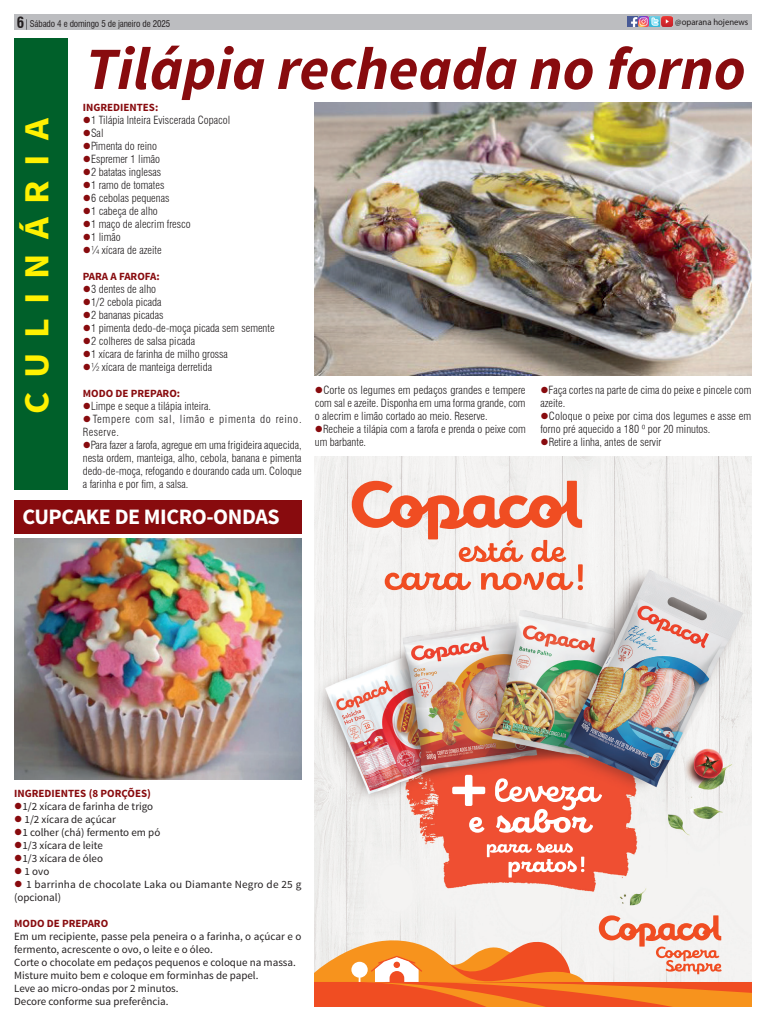
<style>
.page{position:relative;width:766px;height:1021px;background:#fff}
.page>*{position:absolute;margin:0;border:0;box-sizing:border-box;transform-origin:0 0}
.TITULO_CULINARIA{font:italic 700 60px "Source Sans Pro";color:#880b0e}
.titulo_nsr{font:700 35.3px "Source Sans Pro";color:#fff101;scale:1.08 1}
.SECUNDARIO{font:700 22px "Source Sans Pro";letter-spacing:-.02em;color:#fff}
.t1{font:700 condensed 15px "Swiss 721 BT";color:#231f20}
.Texto_Principal{font:300 condensed 11px/13px "Swiss 721 BT";color:#231f20}
.TEXTO_ESSE{font:11px/13px "Source Sans Pro";color:#231f20}
.INGREDIENTES{font:700 11px "Source Sans Pro";color:#880b0e}
.Texto_Principal-2{font:300 condensed 11px/13px "Swiss 721 BT";letter-spacing:.06em;color:#231f20}
.t2{font:condensed 9px "Swiss 721 BT";letter-spacing:-.01em;color:#231f20}
.t3{font:9px "Myriad Pro";color:#231f20;scale:.96 1}
.s1{color:#880b0e}
</style>
<div class="page">
<div style="left:14px;top:14px;width:737px;height:16px;background:#bcbdc0"></div>
<svg style="left:627px;top:17px;width:45px;height:10px"></svg>
<svg style="left:67px;top:38px;width:1px;height:452px"></svg>
<div style="left:14px;top:38px;width:53px;height:452px;background:#00602a"></div>
<img style="left:314px;top:456px;width:437px;height:459px">
<svg style="left:351px;top:480px;width:232px;height:110px"></svg>
<svg style="left:314px;top:915px;width:437px;height:91px"></svg>
<svg style="left:452px;top:774px;width:33px;height:32px"></svg>
<svg style="left:469px;top:817px;width:15px;height:15px"></svg>
<svg style="left:495px;top:778px;width:107px;height:54px"></svg>
<svg style="left:486px;top:843px;width:98px;height:34px"></svg>
<div style="left:14px;top:500px;width:287px;height:33px;background:#880b0e"></div>
<img style="left:14px;top:538px;width:287px;height:241px">
<img style="left:314px;top:103px;width:437px;height:272px">
<p class="t1" style="left:17px;top:14px;width:9px">6</p>
<p class="t2" style="left:30px;top:19px;width:142px">Sábado 4 e domingo 5 de janeiro de 2025</p>
<p class="t3" style="left:675px;top:16px;width:77px">@oparana hojenews</p>
<p class="titulo_nsr" style="left:14px;top:414px;width:275px;rotate:-90deg">C U L I N Á R I A</p>
<p class="TITULO_CULINARIA" style="left:85px;top:31px;width:661px">Tilápia recheada no forno</p>
<p class="INGREDIENTES" style="left:83px;top:100px;width:77px">INGREDIENTES:</p>
<p class="Texto_Principal" style="left:83px;top:114px;width:149px"><span class="s1">●</span>1 Tilápia Inteira Eviscerada Copacol</p>
<p class="Texto_Principal" style="left:83px;top:127px;width:22px"><span class="s1">●</span>Sal</p>
<p class="Texto_Principal" style="left:83px;top:140px;width:76px"><span class="s1">●</span>Pimenta do reino</p>
<p class="Texto_Principal" style="left:83px;top:153px;width:79px"><span class="s1">●</span>Espremer 1 limão</p>
<p class="Texto_Principal" style="left:83px;top:166px;width:80px"><span class="s1">●</span>2 batatas inglesas</p>
<p class="Texto_Principal" style="left:83px;top:179px;width:83px"><span class="s1">●</span>1 ramo de tomates</p>
<p class="Texto_Principal" style="left:83px;top:192px;width:88px"><span class="s1">●</span>6 cebolas pequenas</p>
<p class="Texto_Principal" style="left:83px;top:205px;width:76px"><span class="s1">●</span>1 cabeça de alho</p>
<p class="Texto_Principal" style="left:83px;top:218px;width:109px"><span class="s1">●</span>1 maço de alecrim fresco</p>
<p class="Texto_Principal" style="left:83px;top:231px;width:39px"><span class="s1">●</span>1 limão</p>
<p class="Texto_Principal" style="left:83px;top:244px;width:80px"><span class="s1">●</span>¼ xícara de azeite</p>
<p class="INGREDIENTES" style="left:83px;top:269px;width:78px">PARA A FAROFA:</p>
<p class="Texto_Principal" style="left:83px;top:283px;width:75px"><span class="s1">●</span>3 dentes de alho</p>
<p class="Texto_Principal" style="left:83px;top:296px;width:80px"><span class="s1">●</span>1/2 cebola picada</p>
<p class="Texto_Principal" style="left:83px;top:309px;width:82px"><span class="s1">●</span>2 bananas picadas</p>
<p class="Texto_Principal" style="left:83px;top:322px;width:193px"><span class="s1">●</span>1 pimenta dedo-de-moça picada sem semente</p>
<p class="Texto_Principal" style="left:83px;top:335px;width:114px"><span class="s1">●</span>2 colheres de salsa picada</p>
<p class="Texto_Principal" style="left:83px;top:348px;width:147px"><span class="s1">●</span>1 xícara de farinha de milho grossa</p>
<p class="Texto_Principal" style="left:83px;top:361px;width:131px"><span class="s1">●</span>½ xícara de manteiga derretida</p>
<p class="INGREDIENTES" style="left:83px;top:386px;width:99px">MODO DE PREPARO:</p>
<p class="Texto_Principal" style="left:83px;top:400px;width:130px"><span class="s1">●</span>Limpe e seque a tilápia inteira.</p>
<p class="Texto_Principal-2" style="left:83px;top:413px;width:220px"><span class="s1">●</span>Tempere com sal, limão e pimenta do reino.<br>Reserve.</p>
<p class="Texto_Principal" style="left:83px;top:439px;width:220px;text-align:justify"><span class="s1">●</span>Para fazer a farofa, agregue em uma frigideira aquecida, nesta ordem, manteiga, alho, cebola, banana e pimenta dedo-de-moça, refogando e dourando cada um. Coloque a farinha e por fim, a salsa.</p>
<p class="Texto_Principal" style="left:315px;top:383px;width:212px;text-align:justify"><span class="s1">●</span>Corte os legumes em pedaços grandes e tempere com sal e azeite. Disponha em uma forma grande, com o alecrim e limão cortado ao meio. Reserve.</p>
<p class="Texto_Principal" style="left:315px;top:422px;width:212px"><span class="s1">●</span>Recheie a tilápia com a farofa e prenda o peixe com um barbante.</p>
<p class="Texto_Principal" style="left:540px;top:383px;width:212px"><span class="s1">●</span>Faça cortes na parte de cima do peixe e pincele com azeite.</p>
<p class="Texto_Principal" style="left:540px;top:409px;width:212px"><span class="s1">●</span>Coloque o peixe por cima dos legumes e asse em forno pré aquecido a 180 º por 20 minutos.</p>
<p class="Texto_Principal" style="left:540px;top:435px;width:123px"><span class="s1">●</span>Retire a linha, antes de servir</p>
<p class="SECUNDARIO" style="left:22px;top:502px;width:259px">CUPCAKE DE MICRO-ONDAS</p>
<p class="INGREDIENTES" style="left:14px;top:786px;width:138px">INGREDIENTES (8 PORÇÕES)</p>
<p class="TEXTO_ESSE" style="left:14px;top:799px;width:140px"><span class="s1">●</span>1/2 xícara de farinha de trigo</p>
<p class="TEXTO_ESSE" style="left:14px;top:812px;width:103px"><span class="s1">●</span> 1/2 xícara de açúcar</p>
<p class="TEXTO_ESSE" style="left:14px;top:825px;width:148px"><span class="s1">●</span>1 colher (chá) fermento em pó</p>
<p class="TEXTO_ESSE" style="left:14px;top:838px;width:90px"><span class="s1">●</span>1/3 xícara de leite</p>
<p class="TEXTO_ESSE" style="left:14px;top:851px;width:90px"><span class="s1">●</span>1/3 xícara de óleo</p>
<p class="TEXTO_ESSE" style="left:14px;top:864px;width:37px"><span class="s1">●</span> 1 ovo</p>
<p class="TEXTO_ESSE" style="left:14px;top:877px;width:289px"><span class="s1">●</span> 1 barrinha de chocolate Laka ou Diamante Negro de 25 g (opcional)</p>
<p class="INGREDIENTES" style="left:14px;top:916px;width:96px">MODO DE PREPARO</p>
<p class="TEXTO_ESSE" style="left:14px;top:929px;width:288px">Em um recipiente, passe pela peneira o a farinha, o açúcar e o fermento, acrescente o ovo, o leite e o óleo.</p>
<p class="TEXTO_ESSE" style="left:14px;top:955px;width:283px">Corte o chocolate em pedaços pequenos e coloque na massa.</p>
<p class="TEXTO_ESSE" style="left:14px;top:968px;width:246px">Misture muito bem e coloque em forminhas de papel.</p>
<p class="TEXTO_ESSE" style="left:14px;top:981px;width:166px">Leve ao micro-ondas por 2 minutos.</p>
<p class="TEXTO_ESSE" style="left:14px;top:994px;width:156px">Decore conforme sua preferência.</p>
</div>
